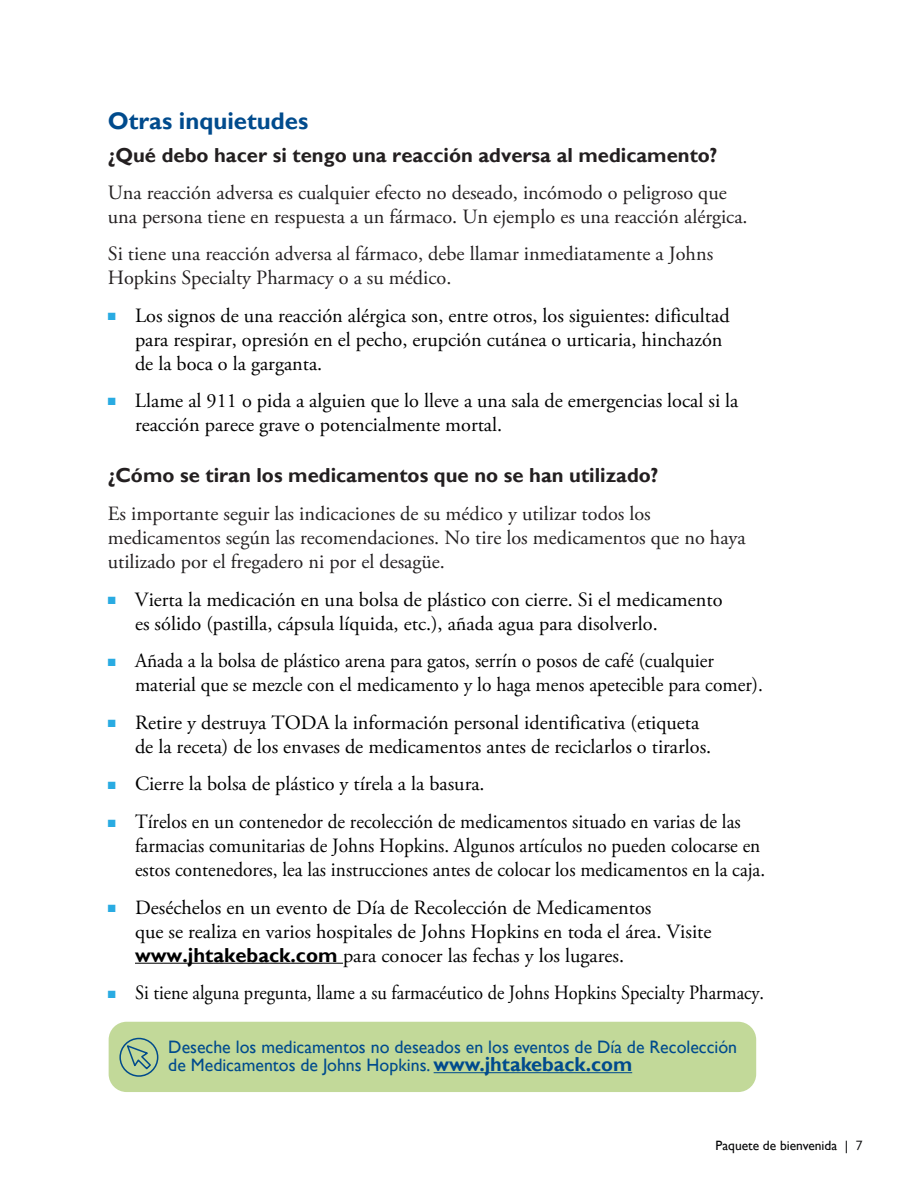
<style>
.page{position:relative;width:918px;height:1188px;background:#fff}
.page>*{position:absolute;margin:0;border:0;box-sizing:border-box;transform-origin:0 0}
.t1{font:700 24px "Gill Sans";color:#004b8d}
.Body_Text{font:20.25px/24px "Adobe Garamond Pro";color:#000}
.Body_Text-2{font:20.25px/24px "Adobe Garamond Pro";color:#231f20}
.Body_Text-3{font:20.25px/24px "Adobe Garamond Pro";color:#000;scale:.95 1}
.Body_Text-4{font:20.25px/24px "Adobe Garamond Pro";color:#000;scale:.96 1}
.Heading_3{font:700 20.25px "Gill Sans";color:#231f20}
.Body_Text-5{font:20.25px "Adobe Garamond Pro";color:#000;scale:.91 1}
.t2{font:18px/18px "Gill Sans";color:#004b8d}
.t3{font:13.5px "Gill Sans";color:#050607}
.s1{color:#29abe2}
.s2{font-family:"Gill Sans";font-weight:700}
.s3{font-weight:700;font-size:20.25px}
.s4{font-family:"Gill Sans Nova"}
</style>
<div class="page">
<div style="left:109px;top:1022px;width:647px;height:70px;background:#c2d999;border-radius:18px"></div>
<div style="left:119px;top:1038px;width:39px;height:39px;border:2px solid #004a8c;border-radius:50%"></div>
<svg style="left:125px;top:1043px;width:27px;height:28px"></svg>
<hr style="left:135px;top:963px;width:208px;height:1px;background:#000">
<hr style="left:434px;top:1072px;width:198px;height:1px;background:#004b8d">
<p class="t1" style="left:108px;top:106px;width:202px">Otras inquietudes</p>
<p class="Heading_3" style="left:108px;top:143px;width:611px">¿Qué debo hacer si tengo una reacción adversa al medicamento?</p>
<p class="Body_Text-2" style="left:108px;top:181px;width:641px">Una reacción adversa es cualquier efecto no deseado, incómodo o peligroso que una persona tiene en respuesta a un fármaco. Un ejemplo es una reacción alérgica.</p>
<p class="Body_Text-2" style="left:108px;top:242px;width:607px">Si tiene una reacción adversa al fármaco, debe llamar inmediatamente a Johns<br>Hopkins Specialty Pharmacy o a su médico.</p>
<p class="Body_Text" style="left:135px;top:304px;width:596px;text-indent:-27px"><span class="s1">■</span> Los signos de una reacción alérgica son, entre otros, los siguientes: dificultad para respirar, opresión en el pecho, erupción cutánea o urticaria, hinchazón de la boca o la garganta.</p>
<p class="Body_Text" style="left:135px;top:389px;width:605px;text-indent:-27px"><span class="s1">■</span> Llame al 911 o pida a alguien que lo lleve a una sala de emergencias local si la reacción parece grave o potencialmente mortal.</p>
<p class="Heading_3" style="left:108px;top:463px;width:552px">¿Cómo se tiran los medicamentos que no se han utilizado?</p>
<p class="Body_Text-2" style="left:108px;top:502px;width:639px">Es importante seguir las indicaciones de su médico y utilizar todos los medicamentos según las recomendaciones. No tire los medicamentos que no haya utilizado por el fregadero ni por el desagüe.</p>
<p class="Body_Text" style="left:135px;top:588px;width:589px;text-indent:-27px"><span class="s1">■</span> Vierta la medicación en una bolsa de plástico con cierre. Si el medicamento es sólido (pastilla, cápsula líquida, etc.), añada agua para disolverlo.</p>
<p class="Body_Text-4" style="left:135px;top:650px;width:656px;text-indent:-27px"><span class="s1">■</span> Añada a la bolsa de plástico arena para gatos, serrín o posos de café (cualquier material que se mezcle con el medicamento y lo haga menos apetecible para comer).</p>
<p class="Body_Text" style="left:135px;top:711px;width:578px;text-indent:-27px"><span class="s1">■</span> Retire y destruya TODA la información personal identificativa (etiqueta de la receta) de los envases de medicamentos antes de reciclarlos o tirarlos.</p>
<p class="Body_Text" style="left:108px;top:773px;width:378px"><span class="s1">■</span> Cierre la bolsa de plástico y tírela a la basura.</p>
<p class="Body_Text-3" style="left:135px;top:810px;width:665px;text-indent:-27px"><span class="s1">■</span> Tírelos en un contenedor de recolección de medicamentos situado en varias de las farmacias comunitarias de Johns Hopkins. Algunos artículos no pueden colocarse en estos contenedores, lea las instrucciones antes de colocar los medicamentos en la caja.</p>
<p class="Body_Text" style="left:135px;top:896px;width:578px;text-indent:-27px"><span class="s1">■</span> Deséchelos en un evento de Día de Recolección de Medicamentos<br>que se realiza en varios hospitales de Johns Hopkins en toda el área. Visite <span class="s2">www.jhtakeback.com</span> para conocer las fechas y los lugares.</p>
<p class="Body_Text-5" style="left:108px;top:981px;width:723px"><span class="s1">■</span> Si tiene alguna pregunta, llame a su farmacéutico de Johns Hopkins Specialty Pharmacy.</p>
<p class="t2" style="left:168px;top:1038px;width:570px">Deseche los medicamentos no deseados en los eventos de Día de Recolección de Medicamentos de Johns Hopkins. <span class="s3">www.jhtakeback.com</span></p>
<p class="t3" style="left:716px;top:1138px;width:148px">Paquete de bienvenida | <span class="s4">7</span></p>
</div>
